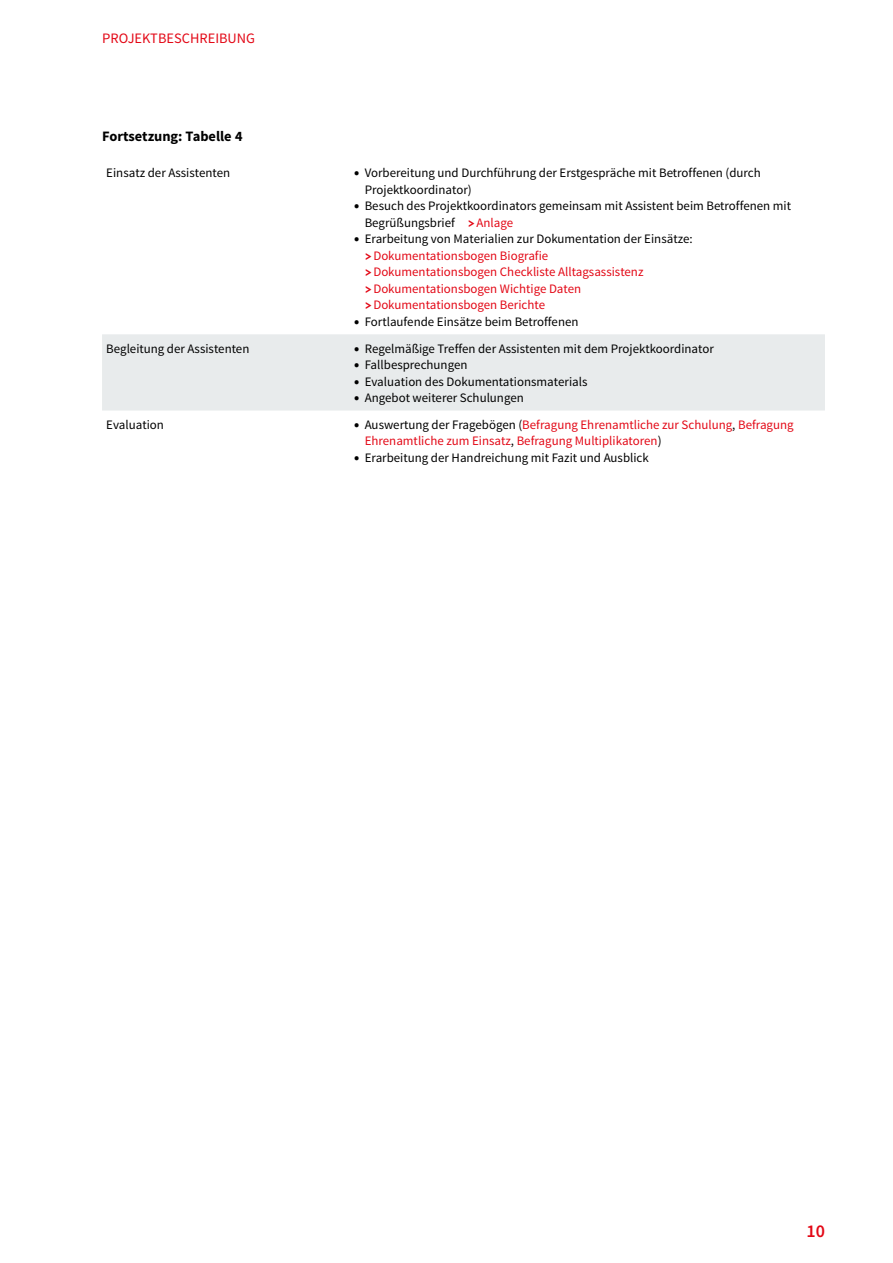
<style>
.page{position:relative;width:893px;height:1263px;background:#fff}
.page>*{position:absolute;margin:0;border:0;box-sizing:border-box;transform-origin:0 0}
.t1{font:600 18px "Source Sans Pro";color:#e30816}
.fließtext_fett_ohne{font:700 14.4px "Source Sans Pro";color:#000}
.t2{font:14.4px "Source Sans Pro";color:#e30816}
.Fließtext_Tabelle{font:12.9px/16.5px "Source Sans Pro";color:#000}
.t3{font:12.9px/16.5px "Source Sans Pro";color:#e30816}
.s1{font-weight:900;font-size:14.4px}
.s2{font-family:"Hypatia Sans Pro";font-weight:700;color:#e30816}
.s3{color:#e30816}
.s4{font-weight:900;font-size:14.4px;color:#000}
.s5{color:#000}
.s6{font-family:"Hypatia Sans Pro";font-weight:700}
</style>
<div class="page">
<div style="left:102px;top:334px;width:723px;height:76px;background:#e8ebec"></div>
<p class="t2" style="left:102px;top:29px;width:82px">Proj ektbeschr</p>
<p class="t2" style="left:208px;top:29px;width:49px">eibung</p>
<p class="fließtext_fett_ohne" style="left:102px;top:127px;width:142px">Fortsetzung: Tabelle 4</p>
<p class="Fließtext_Tabelle" style="left:106px;top:165px;width:125px">Einsatz der Assistenten</p>
<p class="Fließtext_Tabelle" style="left:365px;top:165px;width:398px;text-indent:-11px"><span class="s1">•</span> Vorbereitung und Durchführung der Erstgespräche mit Betroffenen (durch<br>Projektkoordinator)</p>
<p class="Fließtext_Tabelle" style="left:365px;top:198px;width:428px;text-indent:-11px"><span class="s1">•</span> Besuch des Projektkoordinators gemeinsam mit Assistent beim Betroffenen mit<br>Begrüßungsbrief <span class="s2">&gt;</span><span class="s3">Anlage</span></p>
<p class="t3" style="left:365px;top:231px;width:329px;text-indent:-11px"><span class="s4">•</span> <span class="s5">Erarbeitung von Materialien zur Dokumentation der Einsätze: </span><span class="s6">&gt;</span>Dokumentationsbogen Biografie<br><span class="s6">&gt;</span>Dokumentationsbogen Checkliste Alltagsassistenz <span class="s6">&gt;</span>Dokumentationsbogen Wichtige Daten <span class="s6">&gt;</span>Dokumentationsbogen Berichte</p>
<p class="Fließtext_Tabelle" style="left:354px;top:313px;width:226px"><span class="s1">•</span> Fortlaufende Einsätze beim Betroffenen</p>
<p class="Fließtext_Tabelle" style="left:106px;top:340px;width:145px">Begleitung der Assistenten</p>
<p class="Fließtext_Tabelle" style="left:354px;top:340px;width:361px"><span class="s1">•</span> Regelmäßige Treffen der Assistenten mit dem Projektkoordinator</p>
<p class="Fließtext_Tabelle" style="left:354px;top:357px;width:115px"><span class="s1">•</span> Fallbesprechungen</p>
<p class="Fließtext_Tabelle" style="left:354px;top:373px;width:235px"><span class="s1">•</span> Evaluation des Dokumentationsmaterials</p>
<p class="Fließtext_Tabelle" style="left:354px;top:390px;width:171px"><span class="s1">•</span> Angebot weiterer Schulungen</p>
<p class="Fließtext_Tabelle" style="left:106px;top:416px;width:59px">Evaluation</p>
<p class="t3" style="left:365px;top:416px;width:430px;text-indent:-11px"><span class="s4">•</span> <span class="s5">Auswertung der Fragebögen (</span>Befragung Ehrenamtliche zur Schulung<span class="s5">,</span> Befragung<br>Ehrenamtliche zum Einsatz<span class="s5">,</span> Befragung Multiplikatoren<span class="s5">)</span></p>
<p class="Fließtext_Tabelle" style="left:354px;top:449px;width:296px"><span class="s1">•</span> Erarbeitung der Handreichung mit Fazit und Ausblick</p>
<h1 class="t1" style="left:806px;top:1220px;width:20px">10</h1>
</div>
